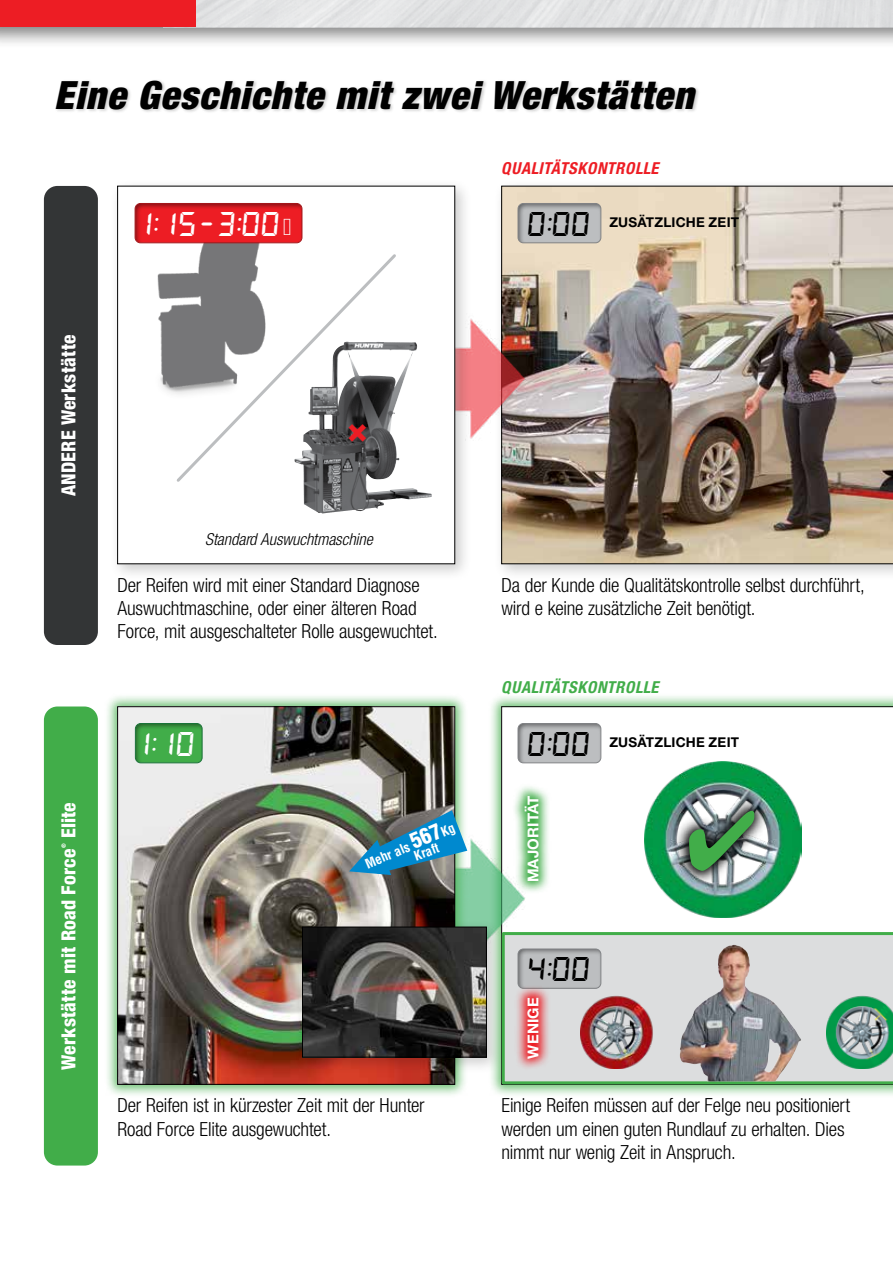
<style>
.page{position:relative;width:893px;height:1263px;background:#fff}
.page>*{position:absolute;margin:0;border:0;box-sizing:border-box;transform-origin:0 0}
.t1{font:italic 900 condensed 39px "Helvetica Neue LT Std";letter-spacing:.025em;color:#000}
.t2{font:36px "Modern Pictograms";color:#ed1d24}
.t3{font:italic 700 24px "DSEG7 Classic";color:#fff}
.t4{font:italic 700 24px "DSEG7 Classic";color:#000}
.t5{font:300 condensed 19.5px/23.4px "Helvetica Neue LT Std";letter-spacing:-.01em;color:#000}
.t6{font:800 condensed 19.5px "Helvetica Neue LT Std";letter-spacing:.01em;color:#fff}
.t7{font:italic 300 condensed 16.5px "Helvetica Neue LT Std";letter-spacing:-.005em;color:#000}
.t8{font:italic 700 condensed 16.5px "Helvetica Neue LT Std";letter-spacing:.02em;color:#ed1d24}
.t9{font:italic 700 condensed 16.5px "Helvetica Neue LT Std";letter-spacing:.02em;color:#41ad49}
.t10{font:700 15px "Helvetica Neue LT Std";letter-spacing:.01em;color:#fff}
.t11{font:700 13.5px "Helvetica Neue LT Std";letter-spacing:.015em;color:#000}
.t12{font:700 condensed 13.2px "Helvetica";color:#fff}
.t13{font:800 condensed 5.85px "Helvetica Neue LT Std";color:#fff}
.s1{font-weight:900;font-size:21.15px}
</style>
<div class="page">
<div style="left:0;top:0;width:893px;height:49px;background:#000;opacity:.5"></div>
<div style="left:196px;top:0;width:697px;height:27px;background:#e2e3e4"></div>
<div style="left:0;top:0;width:196px;height:27px;background:#ed1d24"></div>
<div style="left:44px;top:186px;width:54px;height:459px;background:#333536;border-radius:14px"></div>
<div style="left:44px;top:706px;width:54px;height:459px;background:#41ad49;border-radius:14px"></div>
<div style="left:488px;top:693px;width:405px;height:405px;background:#41ad49;opacity:.75"></div>
<svg style="left:501px;top:706px;width:392px;height:379px"></svg>
<svg style="left:502px;top:932px;width:391px;height:152px;background:#ccd8cf"></svg>
<img style="left:468px;top:834px;width:59px;height:127px">
<div style="left:104px;top:693px;width:364px;height:405px;background:#41ad49;opacity:.75"></div>
<img style="left:119px;top:708px;width:334px;height:375px">
<img style="left:349px;top:810px;width:118px;height:65px">
<div style="left:295px;top:919px;width:208px;height:155px;background:#000;opacity:.2"></div>
<img style="left:304px;top:929px;width:181px;height:126px">
<div style="left:302px;top:927px;width:185px;height:130px;border:1px solid #000"></div>
<img style="left:645px;top:761px;width:156px;height:156px">
<img style="left:674px;top:796px;width:95px;height:89px">
<img style="left:581px;top:995px;width:73px;height:73px">
<img style="left:827px;top:995px;width:66px;height:73px">
<svg style="left:512px;top:783px;width:39px;height:111px"></svg>
<div style="left:494px;top:179px;width:399px;height:402px;background:#000;opacity:.2"></div>
<img style="left:501px;top:186px;width:392px;height:378px">
<img style="left:472px;top:314px;width:55px;height:126px">
<div style="left:110px;top:179px;width:362px;height:402px;background:#000;opacity:.2"></div>
<div style="left:118px;top:186px;width:337px;height:378px;background:#fff"></div>
<img style="left:157px;top:244px;width:103px;height:150px">
<div style="left:55px;top:79px;width:646px;height:35px;background:#000;opacity:.2"></div>
<div style="left:134px;top:722px;width:71px;height:42px;background:#000;opacity:.5"></div>
<div style="left:135px;top:723px;width:68px;height:40px;border:1px solid #197338;border-radius:5px"></div>
<div style="left:134px;top:202px;width:170px;height:42px;background:#000;opacity:.5"></div>
<div style="left:135px;top:203px;width:167px;height:40px;border:1px solid #a31418;border-radius:5px"></div>
<div style="left:517px;top:202px;width:87px;height:42px;background:#000;opacity:.5"></div>
<div style="left:518px;top:203px;width:83px;height:40px;border:1px solid #808285;border-radius:5px"></div>
<div style="left:517px;top:722px;width:87px;height:42px;background:#000;opacity:.5"></div>
<div style="left:518px;top:723px;width:83px;height:40px;border:1px solid #808285;border-radius:5px"></div>
<div style="left:517px;top:947px;width:87px;height:42px;background:#000;opacity:.5"></div>
<div style="left:518px;top:949px;width:83px;height:40px;border:1px solid #808285;border-radius:5px"></div>
<svg style="left:514px;top:985px;width:37px;height:86px;background:#e09194"></svg>
<img style="left:680px;top:945px;width:121px;height:136px">
<svg style="left:174px;top:251px;width:225px;height:233px"></svg>
<img style="left:333px;top:342px;width:13px;height:21px">
<svg style="left:689px;top:810px;width:65px;height:61px;background:#5b5f61"></svg>
<h1 class="t1" style="left:54px;top:71px;width:641px">Eine Geschichte mit zwei Werkstätten</h1>
<p class="t8" style="left:501px;top:158px;width:159px">QUALITÄTSKONTROLLE</p>
<p class="t6" style="left:57px;top:496px;width:163px;rotate:-90deg">ANDERE Werkstätte</p>
<p class="t6" style="left:57px;top:838px;width:38px;rotate:-90deg">Elite</p>
<p class="t13" style="left:60px;top:848px;width:6px;rotate:-90deg">®</p>
<p class="t6" style="left:57px;top:1070px;width:223px;rotate:-90deg">Werkstätte mit Road Force</p>
<p class="t3" style="left:133px;top:213px;width:160px">1:15-3:00+</p>
<p class="t4" style="left:527px;top:213px;width:65px">0:00</p>
<p class="t11" style="left:609px;top:214px;width:131px">ZUSÄTZLICHE ZEIT</p>
<h2 class="t2" style="left:346px;top:413px;width:25px">X</h2>
<p class="t7" style="left:205px;top:530px;width:169px">Standard Auswuchtmaschine</p>
<p class="t5" style="left:117px;top:573px;width:322px">Der Reifen wird mit einer Standard Diagnose<br>Auswuchtmaschine, oder einer älteren Road<br>Force, mit ausgeschalteter Rolle ausgewuchtet.</p>
<p class="t3" style="left:131px;top:733px;width:65px">1:10</p>
<p class="t12" style="left:363px;top:857px;width:98px;rotate:-23deg">Mehr als <span class="s1">567</span>Kg</p>
<p class="t12" style="left:412px;top:848px;width:27px;rotate:-20deg">Kraft</p>
<p class="t5" style="left:117px;top:1093px;width:309px">Der Reifen ist in kürzester Zeit mit der Hunter<br>Road Force Elite ausgewuchtet.</p>
<p class="t5" style="left:501px;top:573px;width:365px">Da der Kunde die Qualitätskontrolle selbst durchführt, wird e keine zusätzliche Zeit benötigt.</p>
<p class="t9" style="left:501px;top:677px;width:159px">QUALITÄTSKONTROLLE</p>
<p class="t4" style="left:527px;top:733px;width:65px">0:00</p>
<p class="t10" style="left:524px;top:882px;width:88px;rotate:-90deg">MAJORITÄT</p>
<p class="t11" style="left:609px;top:734px;width:131px">ZUSÄTZLICHE ZEIT</p>
<p class="t4" style="left:527px;top:959px;width:65px">4:00</p>
<p class="t10" style="left:524px;top:1059px;width:63px;rotate:-90deg">WENIGE</p>
<p class="t5" style="left:501px;top:1093px;width:350px">Einige Reifen müssen auf der Felge neu positioniert werden um einen guten Rundlauf zu erhalten. Dies nimmt nur wenig Zeit in Anspruch.</p>
</div>
